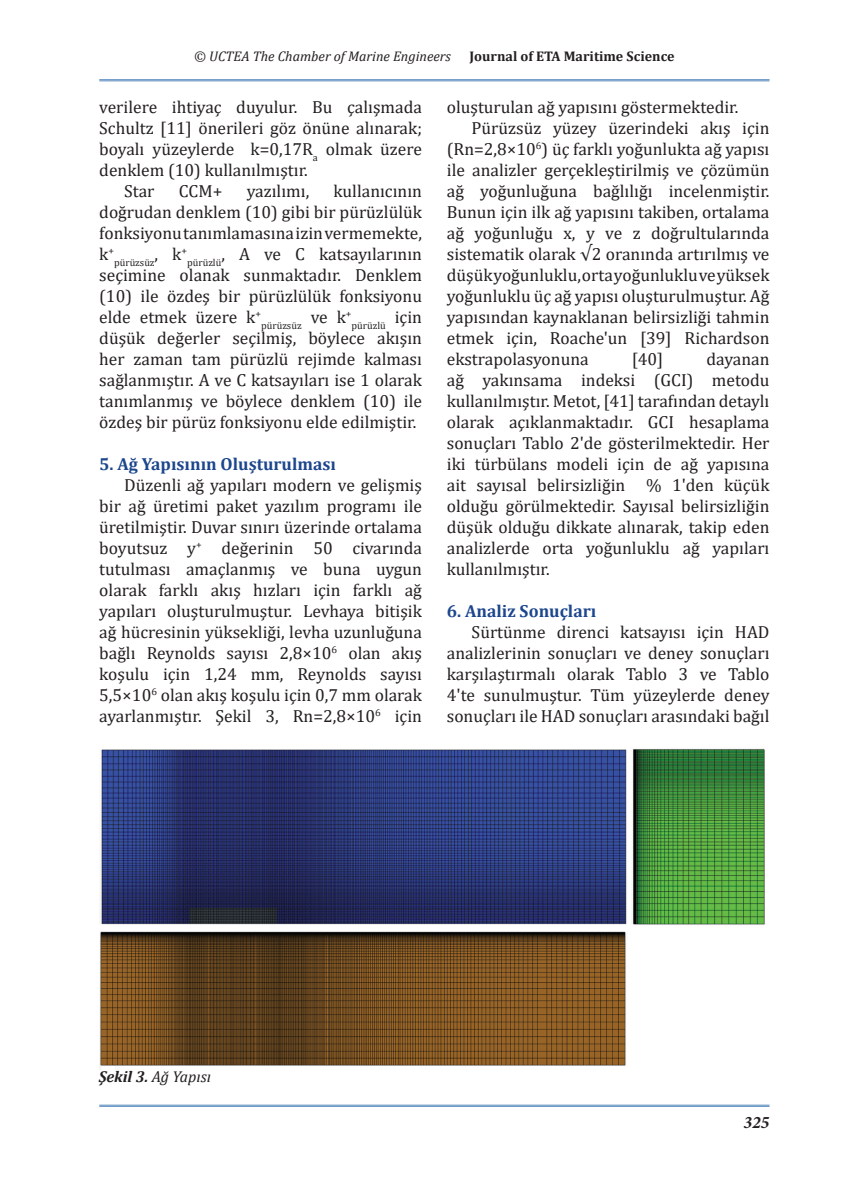
<style>
.page{position:relative;width:844px;height:1191px;background:#fff}
.page>*{position:absolute;margin:0;border:0;box-sizing:border-box;transform-origin:0 0}
.t1{font:17.5px/21px "Cambria";color:#231f20;text-align:justify}
.t2{font:700 17.5px "Cambria";color:#1c468d}
.t3{font:italic 700 17.5px "Minion Pro";color:#231f20}
.t4{font:italic 15.75px "Cambria";color:#231f20}
.t5{font:italic 14px "Cambria";color:#231f20}
.t6{font:700 14px "Cambria";color:#231f20}
.t7{font:10.15px "Cambria";color:#231f20}
.s1{font-weight:700}
</style>
<div class="page">
<hr style="left:99px;top:1104px;width:670px;height:1px;background:#578abe">
<hr style="left:99px;top:1106px;width:670px;height:1px;background:#578abe">
<hr style="left:99px;top:79px;width:670px;height:1px;background:#578abe">
<hr style="left:99px;top:81px;width:670px;height:1px;background:#578abe">
<img style="left:99px;top:748px;width:666px;height:321px">
<p class="t5" style="left:194px;top:46px;width:258px">© UCTEA The Chamber of Marine Engineers</p>
<p class="t6" style="left:469px;top:46px;width:206px">Journal of ETA Maritime Science</p>
<p class="t1" style="left:99px;top:96px;width:324px">verilere ihtiyaç duyulur. Bu çalışmada Schultz [11] önerileri göz önüne alınarak; boyalı yüzeylerde k=0,17R<sub>a</sub> olmak üzere denklem (10) kullanılmıştır.</p>
<p class="t1" style="left:124px;top:180px;width:32px">Star</p>
<p class="t1" style="left:179px;top:180px;width:45px">CCM+</p>
<p class="t1" style="left:247px;top:180px;width:64px">yazılımı,</p>
<p class="t1" style="left:446px;top:96px;width:293px">oluşturulan ağ yapısını göstermektedir.</p>
<p class="t1" style="left:446px;top:117px;width:324px;text-indent:25px">Pürüzsüz yüzey üzerindeki akış için (Rn=2,8×10<sup>6</sup>) üç farklı yoğunlukta ağ yapısı ile analizler gerçekleştirilmiş ve çözümün ağ yoğunluğuna bağlılığı incelenmiştir.<br>Bunun için ilk ağ yapısını takiben, ortalama ağ yoğunluğu x, y ve z doğrultularında sistematik olarak √2 oranında artırılmış ve düşükyoğunluklu,ortayoğunlukluveyüksek yoğunluklu üç ağ yapısı oluşturulmuştur. Ağ yapısından kaynaklanan belirsizliği tahmin etmek için, Roache'un [39] Richardson ekstrapolasyonuna</p>
<p class="t1" style="left:99px;top:180px;width:324px;text-indent:234px">kullanıcının doğrudan denklem (10) gibi bir pürüzlülük fonksiyonutanımlamasınaizinvermemekte, k<sup>+</sup></p>
<p class="t1" style="left:99px;top:243px;width:324px;text-indent:88px"><sub>pürüzlü</sub>, A ve C katsayılarının seçimine olanak sunmaktadır. Denklem (10) ile özdeş bir pürüzlülük fonksiyonu elde etmek üzere k<sup>+</sup></p>
<p class="t7" style="left:114px;top:256px;width:74px">pürüzsüz<sup>,</sup> <sup>k</sup>+</p>
<p class="t7" style="left:261px;top:319px;width:162px">pürüzsüz <sup>ve</sup> <sup>k</sup>+pürüzlü <sup>için</sup></p>
<p class="t1" style="left:99px;top:327px;width:324px">düşük değerler seçilmiş, böylece akışın her zaman tam pürüzlü rejimde kalması sağlanmıştır. A ve C katsayıları ise 1 olarak tanımlanmış ve böylece denklem (10) ile özdeş bir pürüz fonksiyonu elde edilmiştir.</p>
<p class="t2" style="left:99px;top:452px;width:238px">5. Ağ Yapısının Oluşturulması</p>
<p class="t1" style="left:99px;top:474px;width:324px;text-indent:25px">Düzenli ağ yapıları modern ve gelişmiş bir ağ üretimi paket yazılım programı ile üretilmiştir. Duvar sınırı üzerinde ortalama boyutsuz y<sup>+</sup> değerinin 50 civarında tutulması amaçlanmış ve buna uygun olarak farklı akış hızları için farklı ağ yapıları oluşturulmuştur. Levhaya bitişik ağ hücresinin yüksekliği, levha uzunluğuna bağlı Reynolds sayısı 2,8×10<sup>6</sup> olan akış koşulu için 1,24 mm, Reynolds sayısı 5,5×10<sup>6</sup> olan akış koşulu için 0,7 mm olarak ayarlanmıştır. Şekil 3, Rn=2,8×10<sup>6</sup> için</p>
<p class="t1" style="left:446px;top:348px;width:324px;text-indent:259px">dayanan ağ yakınsama indeksi (GCI) metodu kullanılmıştır. Metot, [41] tarafından detaylı olarak açıklanmaktadır. GCI hesaplama sonuçları Tablo 2'de gösterilmektedir. Her iki türbülans modeli için de ağ yapısına ait sayısal belirsizliğin % 1'den küçük olduğu görülmektedir. Sayısal belirsizliğin düşük olduğu dikkate alınarak, takip eden analizlerde orta yoğunluklu ağ yapıları kullanılmıştır.</p>
<p class="t2" style="left:446px;top:599px;width:151px">6. Analiz Sonuçları</p>
<p class="t1" style="left:446px;top:621px;width:324px;text-indent:25px">Sürtünme direnci katsayısı için HAD analizlerinin sonuçları ve deney sonuçları karşılaştırmalı olarak Tablo 3 ve Tablo 4'te sunulmuştur. Tüm yüzeylerde deney sonuçları ile HAD sonuçları arasındaki bağıl</p>
<p class="t1" style="left:631px;top:348px;width:33px">[40]</p>
<p class="t4" style="left:99px;top:1065px;width:114px"><span class="s1">Şekil 3.</span> Ağ Yapısı</p>
<p class="t3" style="left:743px;top:1109px;width:27px">325</p>
</div>
